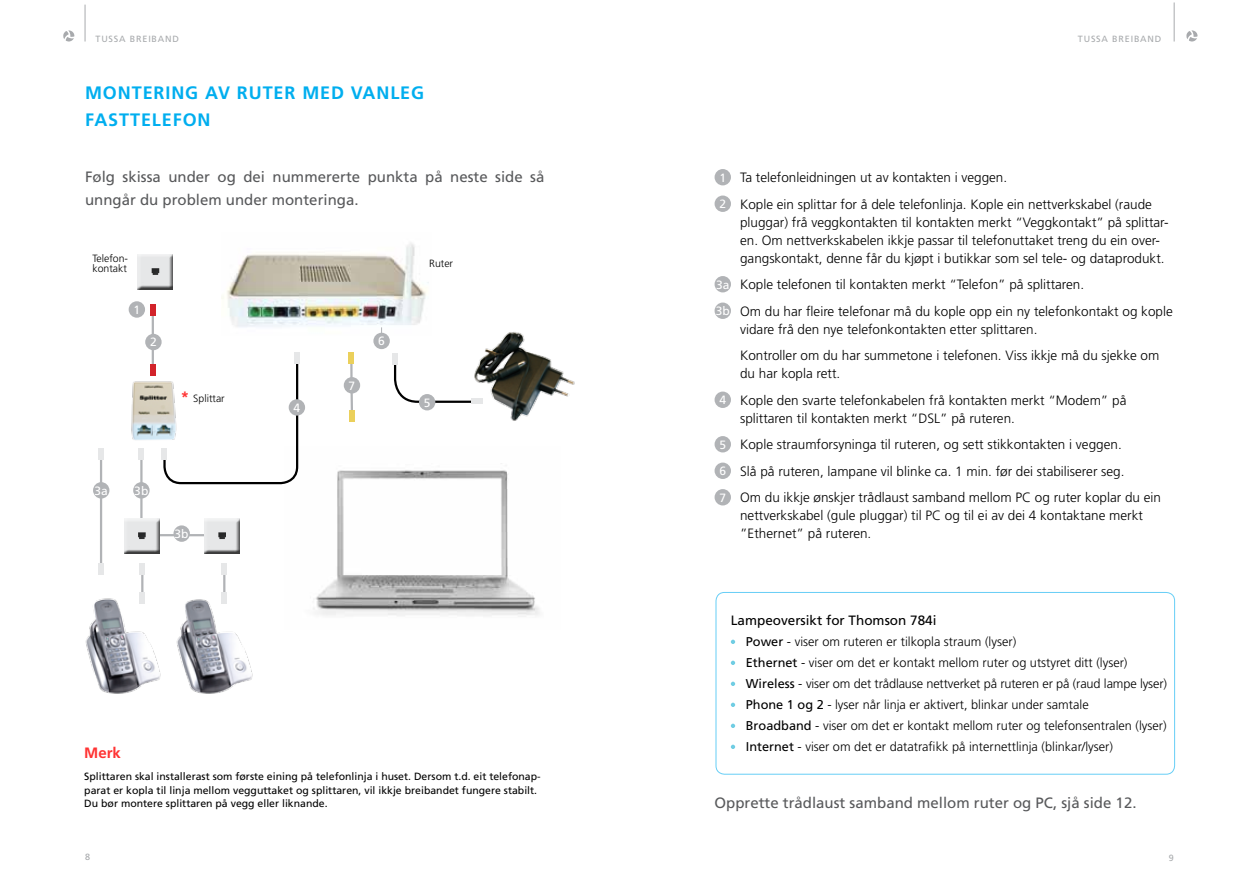
<style>
.page{position:relative;width:1259px;height:893px;background:#fff}
.page>*{position:absolute;margin:0;border:0;box-sizing:border-box;transform-origin:0 0}
.t1{font:700 18px/27px "Frutiger LT";letter-spacing:.05em;color:#00aeef}
.t2{font:15px/22.5px "Frutiger LT";color:#58595b}
.t3{font:700 15px "Frutiger LT";color:#f33}
.t4{font:300 13.5px/26.5px "Frutiger LT";color:#000}
.t5{font:13.5px "Frutiger LT";color:#000}
.t6{font:300 12.75px/21px "Frutiger LT";color:#000}
.t7{font:12px "Frutiger LT";color:#fff}
.t8{font:10.5px/13.5px "Frutiger LT";color:#000}
.t9{font:300 10.5px/10.5px "Frutiger LT";color:#000}
.t10{font:9px "Frutiger LT";letter-spacing:.09em;color:#a8aaad}
.s1{font-weight:400;font-size:12px;color:#fff}
.s2{font-weight:700;font-size:15px;color:#f33}
.s3{font-weight:400}
</style>
<div class="page">
<hr style="left:85px;top:5px;width:1px;height:37px;background:#a8aaad">
<svg style="left:63px;top:30px;width:11px;height:12px"></svg>
<hr style="left:1174px;top:2px;width:1px;height:40px;background:#a8aaad">
<svg style="left:1186px;top:30px;width:11px;height:12px"></svg>
<hr style="left:157px;top:534px;width:53px;height:2px;background:#b1b3b6">
<hr style="left:140px;top:458px;width:3px;height:72px;background:#b1b3b6">
<hr style="left:100px;top:458px;width:2px;height:109px;background:#b1b3b6">
<div style="left:714px;top:169px;width:17px;height:16px;background:#b1b3b6;border-radius:50%"></div>
<div style="left:714px;top:196px;width:17px;height:16px;background:#b1b3b6;border-radius:50%"></div>
<div style="left:714px;top:276px;width:17px;height:16px;background:#b1b3b6;border-radius:50%"></div>
<div style="left:714px;top:303px;width:17px;height:16px;background:#b1b3b6;border-radius:50%"></div>
<div style="left:714px;top:392px;width:17px;height:16px;background:#b1b3b6;border-radius:50%"></div>
<div style="left:714px;top:436px;width:17px;height:16px;background:#b1b3b6;border-radius:50%"></div>
<div style="left:714px;top:463px;width:17px;height:16px;background:#b1b3b6;border-radius:50%"></div>
<div style="left:714px;top:489px;width:17px;height:16px;background:#b1b3b6;border-radius:50%"></div>
<img style="left:478px;top:332px;width:97px;height:89px">
<img style="left:313px;top:463px;width:227px;height:154px">
<img style="left:221px;top:243px;width:208px;height:92px">
<svg style="left:349px;top:363px;width:5px;height:47px"></svg>
<div style="left:349px;top:410px;width:6px;height:11px;background:#ebd05b"></div>
<div style="left:344px;top:377px;width:16px;height:16px;background:#b1b3b6;border-radius:50%"></div>
<img style="left:131px;top:381px;width:31px;height:59px">
<div style="left:129px;top:301px;width:16px;height:17px;background:#b1b3b6;border-radius:50%"></div>
<div style="left:138px;top:448px;width:6px;height:11px;background:#e6e7e8"></div>
<div style="left:98px;top:448px;width:6px;height:11px;background:#e6e7e8"></div>
<svg style="left:162px;top:363px;width:137px;height:122px"></svg>
<div style="left:162px;top:448px;width:5px;height:11px;background:#e6e7e8"></div>
<div style="left:294px;top:352px;width:6px;height:11px;background:#e6e7e8"></div>
<img style="left:85px;top:598px;width:76px;height:96px">
<img style="left:176px;top:583px;width:77px;height:111px">
<hr style="left:223px;top:568px;width:2px;height:35px;background:#b1b3b6">
<div style="left:221px;top:564px;width:6px;height:11px;background:#e6e7e8"></div>
<div style="left:221px;top:592px;width:6px;height:11px;background:#e6e7e8"></div>
<hr style="left:141px;top:568px;width:2px;height:35px;background:#b1b3b6">
<div style="left:139px;top:564px;width:6px;height:11px;background:#e6e7e8"></div>
<div style="left:139px;top:592px;width:6px;height:11px;background:#e6e7e8"></div>
<svg style="left:393px;top:364px;width:85px;height:40px"></svg>
<div style="left:471px;top:399px;width:11px;height:5px;background:#e6e7e8"></div>
<div style="left:93px;top:482px;width:16px;height:17px;background:#b1b3b6;border-radius:50%"></div>
<div style="left:133px;top:482px;width:17px;height:17px;background:#b1b3b6;border-radius:50%"></div>
<div style="left:289px;top:399px;width:16px;height:17px;background:#b1b3b6;border-radius:50%"></div>
<div style="left:373px;top:333px;width:17px;height:16px;background:#b1b3b6;border-radius:50%"></div>
<div style="left:173px;top:525px;width:17px;height:17px;background:#b1b3b6;border-radius:50%"></div>
<div style="left:348px;top:352px;width:6px;height:11px;background:#ebd05b"></div>
<div style="left:392px;top:353px;width:6px;height:11px;background:#e6e7e8"></div>
<div style="left:419px;top:394px;width:16px;height:16px;background:#b1b3b6;border-radius:50%"></div>
<div style="left:123px;top:515px;width:39px;height:38px;background:#fff"></div>
<div style="left:123px;top:517px;width:39px;height:37px;background:#000;opacity:.75"></div>
<div style="left:138px;top:530px;width:10px;height:9px;background:#000;opacity:.75"></div>
<div style="left:203px;top:517px;width:39px;height:37px;background:#000;opacity:.75"></div>
<div style="left:218px;top:530px;width:11px;height:9px;background:#000;opacity:.75"></div>
<hr style="left:152px;top:309px;width:2px;height:61px;background:#b1b3b6">
<div style="left:137px;top:253px;width:39px;height:37px;background:#000;opacity:.75"></div>
<div style="left:152px;top:266px;width:10px;height:9px;background:#000;opacity:.75"></div>
<div style="left:99px;top:563px;width:5px;height:12px;background:#e6e7e8"></div>
<div style="left:150px;top:364px;width:6px;height:11px;background:#d2232a"></div>
<div style="left:145px;top:334px;width:17px;height:16px;background:#b1b3b6;border-radius:50%"></div>
<div style="left:150px;top:304px;width:6px;height:11px;background:#d2232a"></div>
<svg style="left:731px;top:640px;width:4px;height:4px"></svg>
<svg style="left:731px;top:661px;width:4px;height:4px"></svg>
<svg style="left:731px;top:682px;width:4px;height:4px"></svg>
<svg style="left:731px;top:703px;width:4px;height:4px"></svg>
<svg style="left:731px;top:724px;width:4px;height:4px"></svg>
<svg style="left:731px;top:745px;width:4px;height:4px"></svg>
<div style="left:715px;top:592px;width:460px;height:183px;border:1px solid #66cef6;border-radius:9px"></div>
<p class="t10" style="left:95px;top:33px;width:85px">tussa breiband</p>
<h1 class="t1" style="left:85px;top:79px;width:340px">MONTERING AV RUTER MED VANLEG<br>FASTTELEFON</h1>
<p class="t10" style="left:1078px;top:33px;width:85px">tussa breiband</p>
<p class="t2" style="left:85px;top:166px;width:461px">Følg skissa under og dei nummererte punkta på neste side så unngår du problem under monteringa.</p>
<p class="t4" style="left:719px;top:164px;width:434px"><span class="s1">1</span> Ta telefonleidningen ut av kontakten i veggen.<br><span class="s1">2</span> Kople ein splittar for å dele telefonlinja. Kople ein nettverkskabel (raude</p>
<p class="t4" style="left:740px;top:213px;width:430px;line-height:18px">pluggar) frå veggkontakten til kontakten merkt “Veggkontakt” på splittar&shy;en. Om nettverkskabelen ikkje passar til telefonuttaket treng du ein over&shy;gangskontakt, denne får du kjøpt i butikkar som sel tele- og dataprodukt.</p>
<p class="t4" style="left:715px;top:271px;width:458px"><span class="s1">3a</span> Kople telefonen til kontakten merkt “Telefon” på splittaren.<br><span class="s1">3b</span> Om du har fleire telefonar må du kople opp ein ny telefonkontakt og kople</p>
<p class="t4" style="left:740px;top:316px;width:421px">vidare frå den nye telefonkontakten etter splittaren.<br>Kontroller om du har summetone i telefonen. Viss ikkje må du sjekke om</p>
<p class="t4" style="left:719px;top:360px;width:408px;text-indent:21px">du har kopla rett.<br><span class="s1">4</span> Kople den svarte telefonkabelen frå kontakten merkt “Modem” på</p>
<p class="t4" style="left:719px;top:405px;width:443px;text-indent:21px">splittaren til kontakten merkt “DSL” på ruteren.<br><span class="s1">5</span> Kople straumforsyninga til ruteren, og sett stikkontakten i veggen.<br><span class="s1">6</span> Slå på ruteren, lampane vil blinke ca. 1 min. før dei stabiliserer seg.<br><span class="s1">7</span> Om du ikkje ønskjer trådlaust samband mellom PC og ruter koplar du ein</p>
<p class="t4" style="left:740px;top:507px;width:404px;line-height:18px">nettverkskabel (gule pluggar) til PC og til ei av dei 4 kontaktane merkt ”Ethernet” på ruteren.</p>
<p class="t9" style="left:92px;top:253px;width:37px">Telefon&shy;kontakt</p>
<p class="t9" style="left:429px;top:259px;width:25px">Ruter</p>
<p class="t7" style="left:133px;top:303px;width:8px">1</p>
<p class="t7" style="left:378px;top:334px;width:8px">6</p>
<p class="t7" style="left:150px;top:335px;width:8px">2</p>
<p class="t7" style="left:348px;top:378px;width:8px">7</p>
<p class="t9" style="left:181px;top:394px;width:45px"><span class="s2">*</span> Splittar</p>
<p class="t7" style="left:424px;top:395px;width:8px">5</p>
<p class="t7" style="left:293px;top:401px;width:8px">4</p>
<p class="t7" style="left:94px;top:483px;width:15px">3a</p>
<p class="t7" style="left:134px;top:483px;width:16px">3b</p>
<p class="t7" style="left:175px;top:527px;width:16px">3b</p>
<p class="t3" style="left:84px;top:744px;width:38px">MERK</p>
<p class="t8" style="left:84px;top:770px;width:458px">Splittaren skal installerast som første eining på telefonlinja i huset. Dersom t.d. eit telefonap&shy;parat er kopla til linja mellom vegguttaket og splittaren, vil ikkje breibandet fungere stabilt.<br>Du bør montere splittaren på vegg eller liknande.</p>
<p class="t10" style="left:85px;top:851px;width:7px">8</p>
<p class="t5" style="left:731px;top:613px;width:207px">Lampeoversikt for Thomson 784i</p>
<p class="t6" style="left:746px;top:632px;width:423px"><span class="s3">Power</span> - viser om ruteren er tilkopla straum (lyser)<br><span class="s3">Ethernet</span> - viser om det er kontakt mellom ruter og utstyret ditt (lyser)<br><span class="s3">Wireless</span> - viser om det trådlause nettverket på ruteren er på (raud lampe lyser)<br><span class="s3">Phone 1 og 2</span> - lyser når linja er aktivert, blinkar under samtale<br><span class="s3">B roadband</span> - viser om det er kontakt mellom ruter og telefonsentralen (lyser)<br><span class="s3">I nternet</span> - viser om det er datatrafikk på internettlinja (blinkar/lyser)</p>
<p class="t2" style="left:714px;top:791px;width:423px">Opprette trådlaust samband mellom ruter og pc, sjå side 12.</p>
<p class="t10" style="left:1169px;top:853px;width:7px">9</p>
</div>
